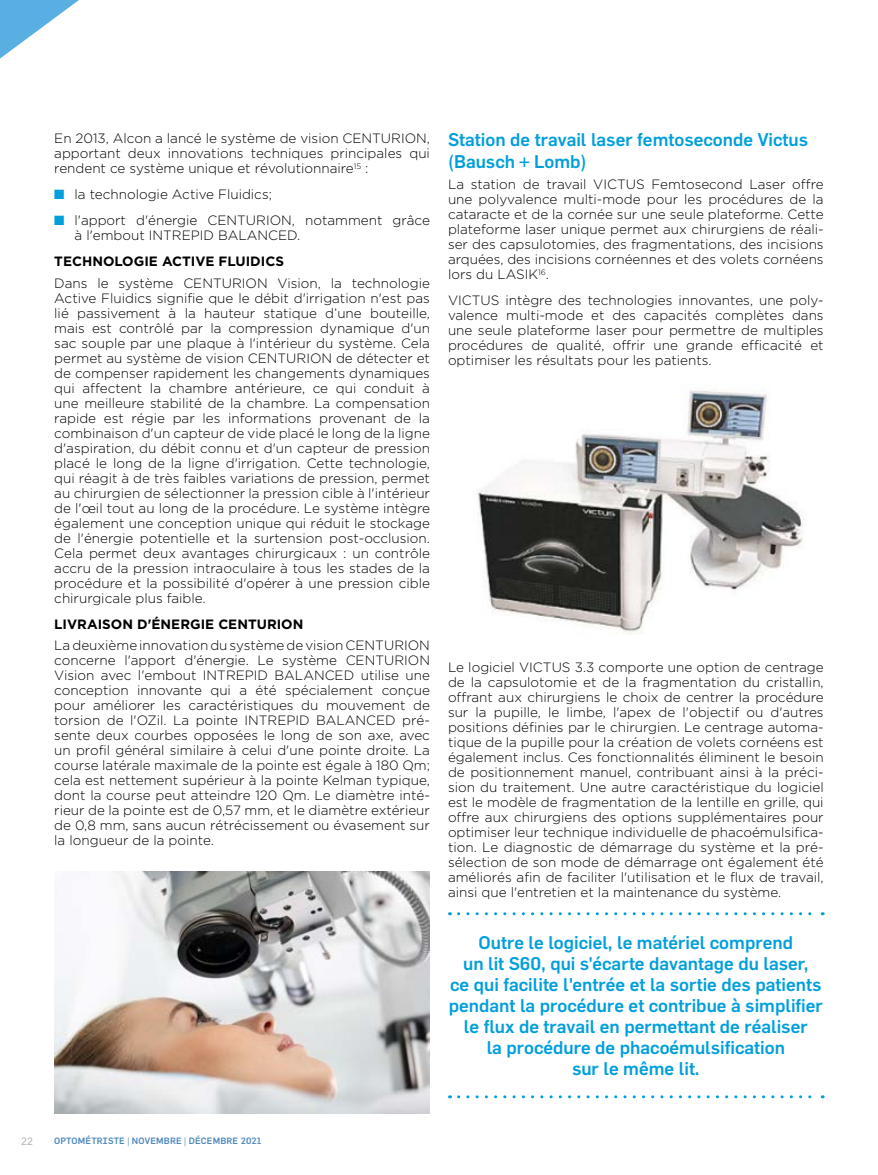
<style>
.page{position:relative;width:878px;height:1175px;background:#fff}
.page>*{position:absolute;margin:0;border:0;box-sizing:border-box;transform-origin:0 0}
.t1{font:500 18px/21px "Flama";color:#009fdb}
.t2{font:300 13.5px/15px "Gotham HTF";color:#000;text-align:justify}
.t3{font:700 13.5px "Gotham HTF";color:#000}
.t4{font:10.5px "Avenir LT Std";color:#a7a9ac}
.t5{font:500 9px "Flama";letter-spacing:.02em;color:#4f8abe}
.s1{color:#009fdb}
.s2{font-family:"Avenir LT Std";font-weight:400}
</style>
<div class="page">
<svg style="left:0;top:0;width:79px;height:59px"></svg>
<svg style="left:458px;top:912px;width:365px;height:3px"></svg>
<svg style="left:458px;top:1095px;width:365px;height:3px"></svg>
<img style="left:477px;top:390px;width:327px;height:245px">
<img style="left:54px;top:871px;width:376px;height:242px">
<p class="t2" style="left:54px;top:131px;width:377px">En 2013, Alcon a lancé le système de vision CENTURION, apportant deux innovations techniques principales qui rendent ce système unique et révolutionnaire<sup>15</sup> :</p>
<p class="t2" style="left:54px;top:187px;width:219px"><span class="s1">■</span> la technologie Active Fluidics;</p>
<p class="t2" style="left:75px;top:213px;width:357px;text-indent:-20px"><span class="s1">■</span> l'apport d'énergie CENTURION, notamment grâce à l'embout INTREPID BALANCED.</p>
<p class="t3" style="left:54px;top:253px;width:231px">TECHNOLOGIE ACTIVE FLUIDICS</p>
<p class="t2" style="left:54px;top:275px;width:377px">Dans le système CENTURION Vision, la technologie Active Fluidics signifie que le débit d'irrigation n'est pas lié passivement à la hauteur statique d’une bouteille, mais est contrôlé par la compression dynamique d'un sac souple par une plaque à l'intérieur du système. Cela permet au système de vision CENTURION de détecter et de compenser rapidement les changements dynamiques qui affectent la chambre antérieure, ce qui conduit à une meilleure stabilité de la chambre. La compensation rapide est régie par les informations provenant de la combinaison d'un capteur de vide placé le long de la ligne d'aspiration, du débit connu et d'un capteur de pression placé le long de la ligne d'irrigation. Cette technologie, qui réagit à de très faibles variations de pression, permet au chirurgien de sélectionner la pression cible à l'intérieur de l'œil tout au long de la procédure. Le système intègre également une conception unique qui réduit le stockage de l'énergie potentielle et la surtension post-occlusion.<br>Cela permet deux avantages chirurgicaux : un contrôle accru de la pression intraoculaire à tous les stades de la procédure et la possibilité d'opérer à une pression cible chirurgicale plus faible.</p>
<p class="t3" style="left:54px;top:616px;width:251px">LIVRAISON D'ÉNERGIE CENTURION</p>
<p class="t2" style="left:54px;top:638px;width:377px">La deuxième innovation du système de vision CENTURION concerne l'apport d'énergie. Le système CENTURION Vision avec l'embout INTREPID BALANCED utilise une conception innovante qui a été spécialement conçue pour améliorer les caractéristiques du mouvement de torsion de l'OZil. La pointe INTREPID BALANCED pré&shy;sente deux courbes opposées le long de son axe, avec un profil général similaire à celui d'une pointe droite. La course latérale maximale de la pointe est égale à 180 µm; cela est nettement supérieur à la pointe Kelman typique, dont la course peut atteindre 120 µm. Le diamètre inté&shy;rieur de la pointe est de 0,57 mm, et le diamètre extérieur de 0,8 mm, sans aucun rétrécissement ou évasement sur la longueur de la pointe.</p>
<h1 class="t1" style="left:448px;top:129px;width:361px">Station de travail laser femtoseconde Victus (Bausch + Lomb)</h1>
<p class="t2" style="left:448px;top:177px;width:377px">La station de travail VICTUS Femtosecond Laser offre une polyvalence multi-mode pour les procédures de la cataracte et de la cornée sur une seule plateforme. Cette plateforme laser unique permet aux chirurgiens de réali&shy;ser des capsulotomies, des fragmentations, des incisions arquées, des incisions cornéennes et des volets cornéens lors du LASIK<sup>16</sup>.</p>
<p class="t2" style="left:448px;top:293px;width:377px">VICTUS intègre des technologies innovantes, une poly&shy;valence multi-mode et des capacités complètes dans une seule plateforme laser pour permettre de multiples procédures de qualité, offrir une grande efficacité et optimiser les résultats pour les patients.</p>
<p class="t2" style="left:448px;top:659px;width:377px">Le logiciel VICTUS 3.3 comporte une option de centrage de la capsulotomie et de la fragmentation du cristallin, offrant aux chirurgiens le choix de centrer la procédure sur la pupille, le limbe, l'apex de l'objectif ou d'autres positions définies par le chirurgien. Le centrage automa&shy;tique de la pupille pour la création de volets cornéens est également inclus. Ces fonctionnalités éliminent le besoin de positionnement manuel, contribuant ainsi à la préci&shy;sion du traitement. Une autre caractéristique du logiciel est le modèle de fragmentation de la lentille en grille, qui offre aux chirurgiens des options supplémentaires pour optimiser leur technique individuelle de phacoémulsifica&shy;tion. Le diagnostic de démarrage du système et la pré&shy;sélection de son mode de démarrage ont également été améliorés afin de faciliter l'utilisation et le flux de travail, ainsi que l'entretien et la maintenance du système.</p>
<p class="t1" style="left:449px;top:931px;width:375px;text-align:center">Outre le logiciel, le matériel comprend<br>un lit S60, qui s'écarte davantage du laser,<br>ce qui facilite l'entrée et la sortie des patients pendant la procédure et contribue à simplifier le flux de travail en permettant de réaliser<br>la procédure de phacoémulsification<br>sur le même lit.</p>
<p class="t4" style="left:21px;top:1134px;width:13px">22</p>
<p class="t5" style="left:54px;top:1135px;width:209px">OPTOMÉTRISTE <span class="s2">|</span> NOVEMBRE <span class="s2">|</span> DÉCEMBRE 2021</p>
</div>
